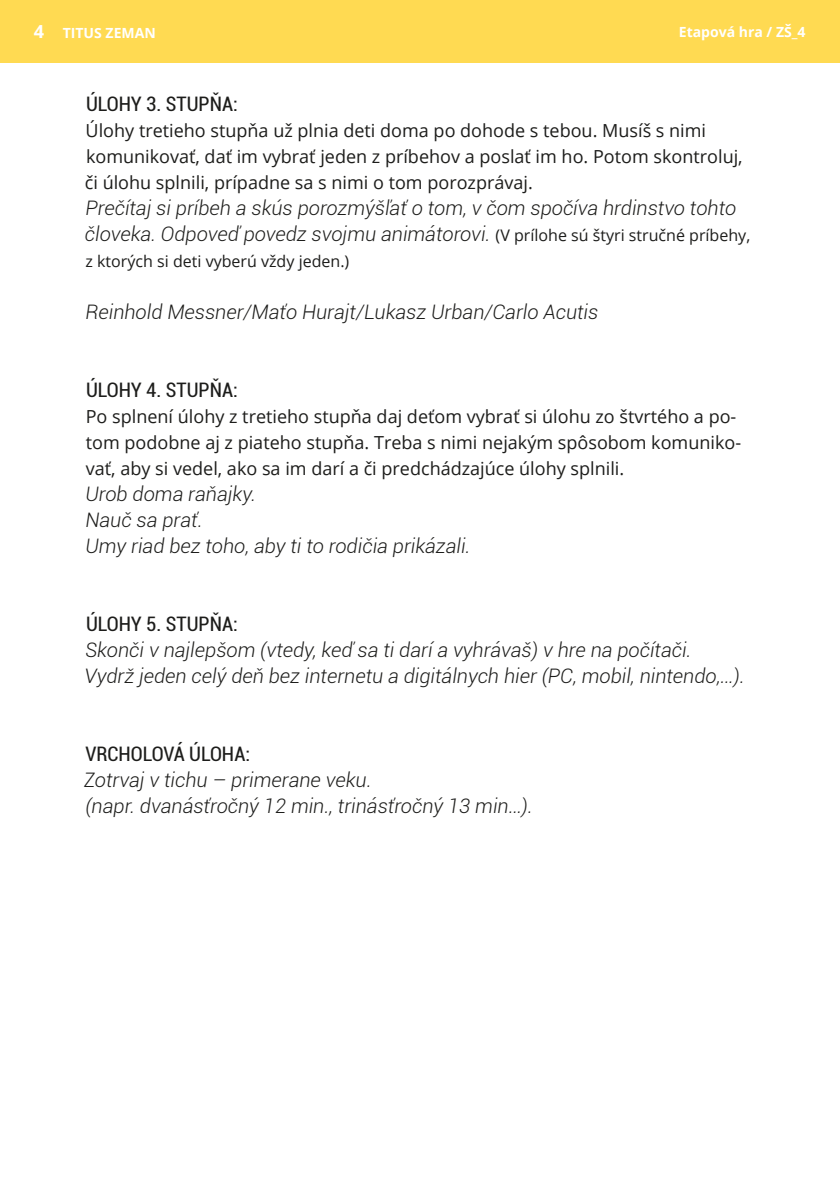
<style>
.page{position:relative;width:840px;height:1191px;background:#fff}
.page>*{position:absolute;margin:0;border:0;box-sizing:border-box;transform-origin:0 0}
.stredne_prvy_riadok{font:italic 300 20px/26px "Roboto";color:#1d1d1b}
.menšie_texty{font:italic 300 20px/26px "Roboto";color:#1d1d1b}
.stredne_prvy_riadok-2{font:condensed 20px "Roboto";color:#1d1d1b}
.menšie_texty-2{font:18px/26px "Open Sans";color:#1d1d1b}
.menšie_texty-3{font:16px "Open Sans";color:#1d1d1b}
.t1{font:700 14px "Open Sans";color:#fff}
.s1{font-size:18px}
.s2{font-family:"Open Sans";font-weight:400;font-style:normal;font-size:16px}
.s3{font-weight:400;font-style:normal;font-stretch:condensed}
</style>
<div class="page">
<div style="left:0;top:0;width:839px;height:62px;background:#ffda52"></div>
<p class="t1" style="left:34px;top:23px;width:123px"><span class="s1">4</span> TITUS ZEMAN</p>
<p class="t1" style="left:678px;top:22px;width:128px">Etapová hra / ZŠ_4</p>
<p class="stredne_prvy_riadok-2" style="left:86px;top:90px;width:153px">ÚLOHY 3. STUPŇA:</p>
<p class="menšie_texty-2" style="left:85px;top:117px;width:659px">Úlohy tretieho stupňa už plnia deti doma po dohode s tebou. Musíš s nimi komunikovať, dať im vybrať jeden z príbehov a poslať im ho. Potom skontroluj, či úlohu splnili, prípadne sa s nimi o tom porozprávaj.</p>
<p class="menšie_texty" style="left:85px;top:194px;width:666px">Prečítaj si príbeh a skús porozmýšľať o tom, v čom spočíva hrdinstvo tohto človeka. Odpoveď povedz svojmu animátorovi. <span class="s2">(V prílohe sú štyri stručné príbehy,</span></p>
<p class="menšie_texty-3" style="left:85px;top:250px;width:265px">z ktorých si deti vyberú vždy jeden.)</p>
<p class="stredne_prvy_riadok" style="left:85px;top:298px;width:514px">Reinhold Messner/Maťo Hurajt/Lukasz Urban/Carlo Acutis</p>
<p class="stredne_prvy_riadok-2" style="left:86px;top:376px;width:153px">ÚLOHY 4. STUPŇA:</p>
<p class="menšie_texty-2" style="left:86px;top:403px;width:656px">Po splnení úlohy z tretieho stupňa daj deťom vybrať si úlohu zo štvrtého a po&shy;tom podobne aj z piateho stupňa. Treba s nimi nejakým spôsobom komuniko&shy;vať, aby si vedel, ako sa im darí a či predchádzajúce úlohy splnili.</p>
<p class="menšie_texty" style="left:85px;top:480px;width:386px">Urob doma raňajky.<br>Nauč sa prať.<br>Umy riad bez toho, aby ti to rodičia prikázali.</p>
<p class="stredne_prvy_riadok" style="left:84px;top:610px;width:661px"><span class="s3">ÚLOHY 5. STUPŇA:<br></span>Skonči v najlepšom (vtedy, keď sa ti darí a vyhrávaš) v hre na počítači.<br>Vydrž jeden celý deň bez internetu a digitálnych hier (PC, mobil, nintendo,…).</p>
<p class="stredne_prvy_riadok" style="left:84px;top:740px;width:450px"><span class="s3">VRCHOLOVÁ ÚLOHA:<br></span>Zotrvaj v tichu – primerane veku.<br>(napr. dvanásťročný 12 min., trinásťročný 13 min…).</p>
</div>
